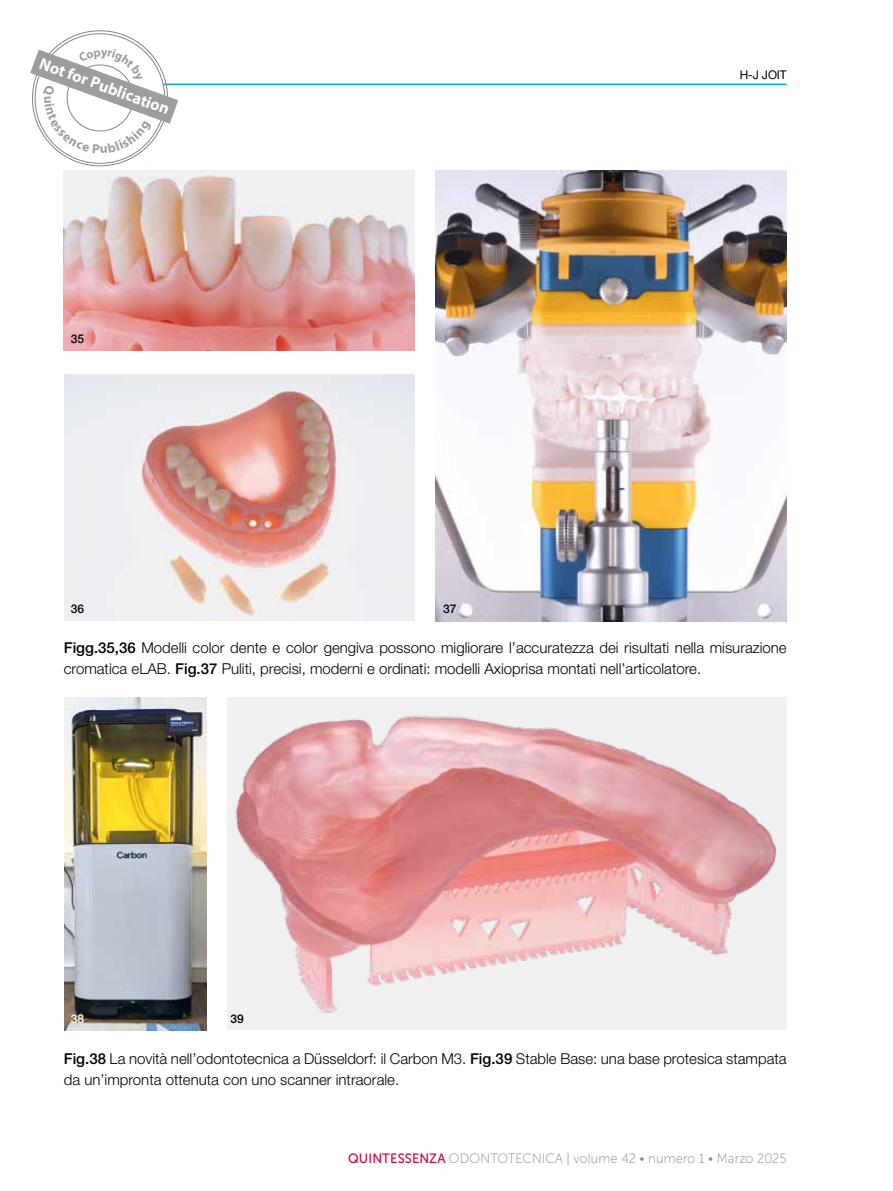
<style>
.page{position:relative;width:893px;height:1191px;background:#fff}
.page>*{position:absolute;margin:0;border:0;box-sizing:border-box;transform-origin:0 0}
.t1{font:700 16.35px "Myriad Pro";color:#fff}
.t2{font:300 15px/21px "Helvetica Neue LT Std";color:#000}
.t3{font:13.5px "Museo Sans 100";letter-spacing:.01em;color:#7a8c94;scale:.96 1}
.t4{font:500 12px "Helvetica Neue LT Std";color:#000}
.t5{font:12px "Helvetica Neue LT Std";color:#000}
.t6{font:500 12px "Helvetica Neue LT Std";color:#fff}
.s1{font-weight:500}
.s2{font-family:"Museo Sans 500";color:#cb0147}
</style>
<div class="page">
<hr style="left:64px;top:84px;width:723px;height:1px;background:#00aad5">
<img style="left:64px;top:697px;width:143px;height:333px">
<img style="left:227px;top:697px;width:560px;height:333px">
<img style="left:64px;top:374px;width:351px;height:247px">
<img style="left:436px;top:170px;width:351px;height:451px">
<img style="left:64px;top:170px;width:351px;height:180px">
<svg style="left:30px;top:30px;width:148px;height:144px"></svg>
<p class="t1" style="left:44px;top:53px;width:139px;rotate:20deg">Not for Publication</p>
<p class="t4" style="left:71px;top:331px;width:15px">35</p>
<p class="t5" style="left:740px;top:67px;width:48px">H-J JOIT</p>
<p class="t4" style="left:71px;top:602px;width:15px">36</p>
<p class="t4" style="left:443px;top:602px;width:15px">37</p>
<p class="t2" style="left:64px;top:637px;width:724px"><span class="s1">Figg.35,36</span> Modelli color dente e color gengiva possono migliorare l’accuratezza dei risultati nella misurazione cromatica eLAB. <span class="s1">Fig.37</span> Puliti, precisi, moderni e ordinati: modelli Axioprisa montati nell’articolatore.</p>
<p class="t6" style="left:71px;top:1011px;width:15px">38</p>
<p class="t4" style="left:230px;top:1011px;width:15px">39</p>
<p class="t2" style="left:64px;top:1048px;width:724px"><span class="s1">Fig.38</span> La novità nell’odontotecnica a Düsseldorf: il Carbon M3. <span class="s1">Fig.39</span> Stable Base: una base protesica stampata da un’impronta ottenuta con uno scanner intraorale.</p>
<p class="t3" style="left:348px;top:1151px;width:458px"><span class="s2">QUINTESSENZA</span> ODONTOTECNICA | volume 42 • numero 1 • Marzo 2025</p>
</div>
